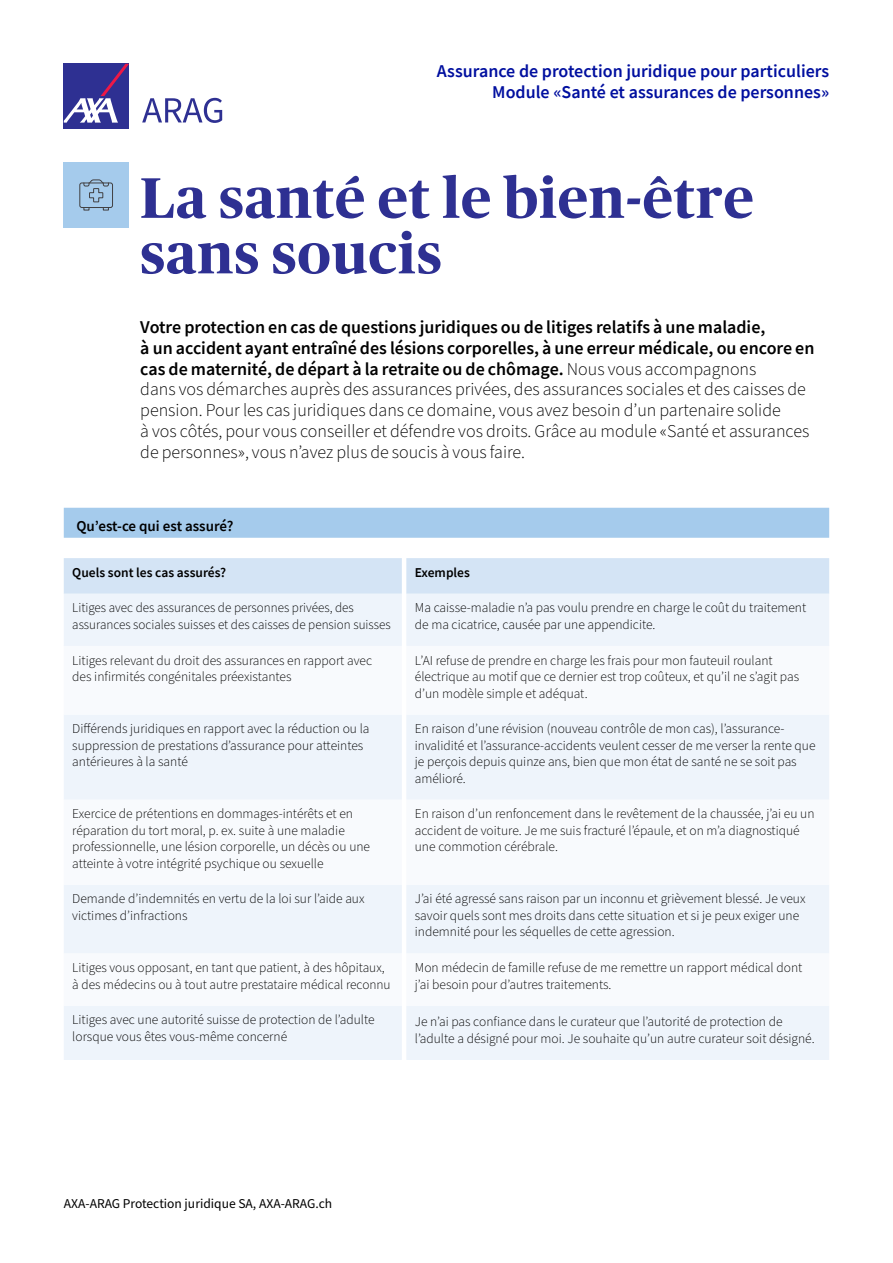
<style>
.page{position:relative;width:893px;height:1263px;background:#fff}
.page>*{position:absolute;margin:0;border:0;box-sizing:border-box;transform-origin:0 0}
.t1{font:700 57px/55.5px "Publico Headline";letter-spacing:.02em;color:#2e3092}
.t2{font:300 18px/20.7px "Source Sans Pro";color:#000}
.t3{font:600 18px/20.7px "Source Sans Pro";color:#000f9f;text-align:right}
.t4{font:600 15px "Source Sans Pro";color:#000}
.t5{font:300 13.5px/16.5px "Source Sans Pro";color:#000}
.t6{font:13.5px "Source Sans Pro";color:#000}
.t7{font:600 13.5px "Source Sans Pro";color:#000}
.s1{font-weight:600}
</style>
<div class="page">
<div style="left:64px;top:508px;width:765px;height:30px;background:#a5cbec"></div>
<div style="left:64px;top:558px;width:765px;height:36px;background:#d4e4f5"></div>
<div style="left:64px;top:594px;width:765px;height:466px;background:#eef4fb"></div>
<svg style="left:64px;top:646px;width:765px;height:360px"></svg>
<div style="left:64px;top:162px;width:65px;height:65px;background:#a5cbec"></div>
<div style="left:79px;top:183px;width:34px;height:25px;border:1px solid #414042;border-radius:2px"></div>
<svg style="left:83px;top:179px;width:26px;height:31px"></svg>
<div style="left:64px;top:64px;width:65px;height:65px;background:#2e3092"></div>
<svg style="left:64px;top:64px;width:65px;height:59px"></svg>
<svg style="left:142px;top:98px;width:80px;height:25px"></svg>
<h2 class="t3" style="left:437px;top:61px;width:394px">Assurance de protection juridique pour particuliers<br>Module «Santé et assurances de personnes»</h2>
<h1 class="t1" style="left:140px;top:167px;width:615px">La santé et le bien-être sans soucis</h1>
<p class="t2" style="left:140px;top:318px;width:676px"><span class="s1">Votre protection en cas de questions juridiques ou de litiges relatifs à une maladie,<br>à un accident ayant entraîné des lésions corporelles, à une erreur médicale, ou encore en cas de maternité, de départ à la retraite ou de chômage.</span> Nous vous accompagnons<br>dans vos démarches auprès des assurances privées, des assurances sociales et des caisses de pension. Pour les cas juridiques dans ce domaine, vous avez besoin d’un partenaire solide<br>à vos côtés, pour vous conseiller et défendre vos droits. Grâce au module «Santé et assurances de personnes», vous n’avez plus de soucis à vous faire.</p>
<p class="t4" style="left:77px;top:516px;width:159px">Qu’est-ce qui est assuré?</p>
<p class="t7" style="left:72px;top:563px;width:156px">Quels sont les cas assurés?</p>
<p class="t7" style="left:415px;top:563px;width:57px">Exemples</p>
<p class="t5" style="left:72px;top:600px;width:320px">Litiges avec des assurances de personnes privées, des assurances sociales suisses et des caisses de pension suisses</p>
<p class="t5" style="left:415px;top:600px;width:393px">Ma caisse-maladie n’a pas voulu prendre en charge le coût du traitement de ma cicatrice, causée par une appendicite.</p>
<p class="t5" style="left:72px;top:652px;width:301px">Litiges relevant du droit des assurances en rapport avec des infirmités congénitales préexistantes</p>
<p class="t5" style="left:415px;top:652px;width:386px">L’AI refuse de prendre en charge les frais pour mon fauteuil roulant électrique au motif que ce dernier est trop coûteux, et qu’il ne s’agit pas d’un modèle simple et adéquat.</p>
<p class="t5" style="left:72px;top:721px;width:299px">Différends juridiques en rapport avec la réduction ou la suppression de prestations d’assurance pour atteintes antérieures à la santé</p>
<p class="t5" style="left:415px;top:721px;width:402px">En raison d’une révision (nouveau contrôle de mon cas), l’assurance&shy;invalidité et l’assurance-accidents veulent cesser de me verser la rente que je perçois depuis quinze ans, bien que mon état de santé ne se soit pas amélioré.</p>
<p class="t5" style="left:72px;top:806px;width:299px">Exercice de prétentions en dommages-intérêts et en réparation du tort moral, p. ex. suite à une maladie professionnelle, une lésion corporelle, un décès ou une atteinte à votre intégrité psychique ou sexuelle</p>
<p class="t5" style="left:415px;top:806px;width:401px">En raison d’un renfoncement dans le revêtement de la chaussée, j’ai eu un accident de voiture. Je me suis fracturé l’épaule, et on m’a diagnostiqué une commotion cérébrale.</p>
<p class="t5" style="left:72px;top:891px;width:294px">Demande d’indemnités en vertu de la loi sur l’aide aux victimes d’infractions</p>
<p class="t5" style="left:415px;top:891px;width:392px">J’ai été agressé sans raison par un inconnu et grièvement blessé. Je veux savoir quels sont mes droits dans cette situation et si je peux exiger une indemnité pour les séquelles de cette agression.</p>
<p class="t5" style="left:72px;top:960px;width:320px">Litiges vous opposant, en tant que patient, à des hôpitaux, à des médecins ou à tout autre prestataire médical reconnu</p>
<p class="t5" style="left:415px;top:960px;width:389px">Mon médecin de famille refuse de me remettre un rapport médical dont j’ai besoin pour d’autres traitements.</p>
<p class="t5" style="left:72px;top:1012px;width:304px">Litiges avec une autorité suisse de protection de l’adulte lorsque vous êtes vous-même concerné</p>
<p class="t5" style="left:415px;top:1014px;width:401px">Je n’ai pas confiance dans le curateur que l’autorité de protection de l’adulte a désigné pour moi. Je souhaite qu’un autre curateur soit désigné.</p>
<p class="t6" style="left:64px;top:1194px;width:270px">AXA-ARAG Protection juridique SA, AXA-ARAG.ch</p>
</div>
